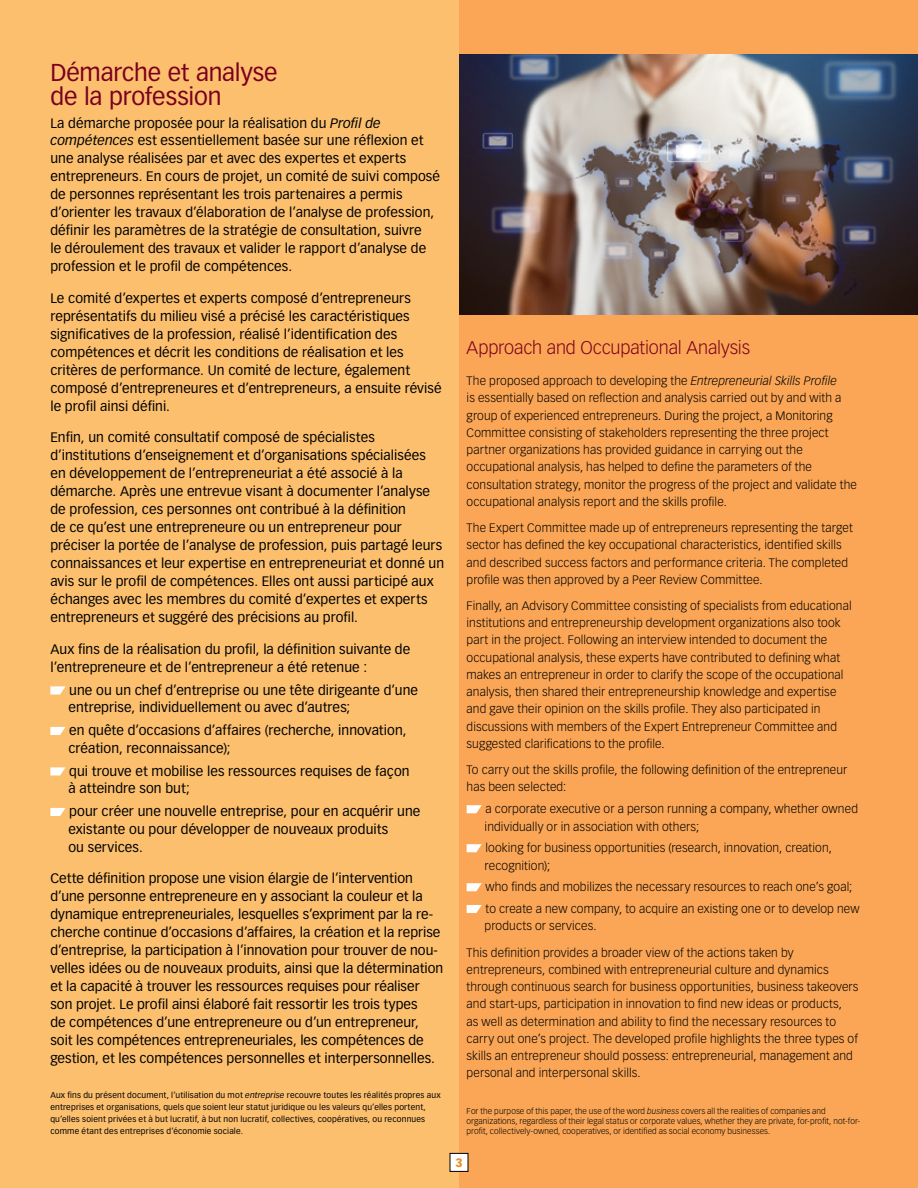
<style>
.page{position:relative;width:918px;height:1188px;background:#faa656}
.page>*{position:absolute;margin:0;border:0;box-sizing:border-box;transform-origin:0 0}
.t1{font:24px/24px "Vectora LT Std";letter-spacing:-.005em;color:#7b001e}
.t2{font:300 18px "Vectora LT Std";letter-spacing:-.01em;color:#7b001e}
.t3{font:13.5px/18px "Vectora LT Std";letter-spacing:.005em;color:#000}
.t4{font:300 12px/17.2px "Vectora LT Std";letter-spacing:.01em;color:#000}
.t5{font:900 12px "Vectora LT Std";color:#e48e25}
.t6{font:8.25px/12px "Vectora LT Std";letter-spacing:.02em;color:#000}
.t7{font:300 8.25px/9.9px "Vectora LT Std";letter-spacing:.01em;color:#000}
.s1{font-style:italic}
</style>
<div class="page">
<div style="left:0;top:0;width:459px;height:1188px;background:#fbbf6e"></div>
<svg style="left:50px;top:686px;width:16px;height:8px"></svg>
<svg style="left:50px;top:727px;width:16px;height:8px"></svg>
<svg style="left:50px;top:767px;width:16px;height:9px"></svg>
<svg style="left:50px;top:808px;width:16px;height:8px"></svg>
<svg style="left:467px;top:805px;width:15px;height:8px"></svg>
<svg style="left:467px;top:844px;width:15px;height:8px"></svg>
<svg style="left:467px;top:883px;width:15px;height:8px"></svg>
<svg style="left:467px;top:905px;width:15px;height:8px"></svg>
<img style="left:459px;top:54px;width:459px;height:260px">
<div style="left:450px;top:1153px;width:18px;height:18px;background:#fff"></div>
<div style="left:450px;top:1153px;width:18px;height:19px;border:1px solid #000"></div>
<h1 class="t1" style="left:50px;top:61px;width:229px">Démarche et analyse de la profession</h1>
<p class="t3" style="left:50px;top:114px;width:391px">La démarche proposée pour la réalisation du <span class="s1">Profil de compétences</span> est essentiellement basée sur une réflexion et une analyse réalisées par et avec des expertes et experts entrepreneurs. En cours de projet, un comité de suivi composé de personnes représentant les trois partenaires a permis d’orienter les travaux d’élaboration de l’analyse de profession, définir les paramètres de la stratégie de consultation, suivre<br>le déroulement des travaux et valider le rapport d’analyse de profession et le profil de compétences.</p>
<p class="t3" style="left:50px;top:289px;width:393px">Le comité d’expertes et experts composé d’entrepreneurs représentatifs du milieu visé a précisé les caractéristiques significatives de la profession, réalisé l’identification des compétences et décrit les conditions de réalisation et les critères de performance. Un comité de lecture, également composé d’entrepreneures et d’entrepreneurs, a ensuite révisé le profil ainsi défini.</p>
<p class="t3" style="left:50px;top:429px;width:395px">Enfin, un comité consultatif composé de spécialistes d’institutions d’enseignement et d’organisations spécialisées en développement de l’entrepreneuriat a été associé à la démarche. Après une entrevue visant à documenter l’analyse de profession, ces personnes ont contribué à la définition<br>de ce qu’est une entrepreneure ou un entrepreneur pour préciser la portée de l’analyse de profession, puis partagé leurs connaissances et leur expertise en entrepreneuriat et donné un avis sur le profil de compétences. Elles ont aussi participé aux échanges avec les membres du comité d’expertes et experts entrepreneurs et suggéré des précisions au profil.</p>
<p class="t3" style="left:50px;top:640px;width:361px">Aux fins de la réalisation du profil, la définition suivante de l’entrepreneure et de l’entrepreneur a été retenue :</p>
<p class="t3" style="left:68px;top:681px;width:351px">une ou un chef d’entreprise ou une tête dirigeante d’une entreprise, individuellement ou avec d’autres;</p>
<p class="t3" style="left:68px;top:721px;width:340px">en quête d’occasions d’affaires (recherche, innovation, création, reconnaissance);</p>
<p class="t3" style="left:68px;top:762px;width:343px">qui trouve et mobilise les ressources requises de façon à atteindre son but;</p>
<p class="t3" style="left:68px;top:802px;width:354px">pour créer une nouvelle entreprise, pour en acquérir une existante ou pour développer de nouveaux produits<br>ou services.</p>
<p class="t3" style="left:50px;top:870px;width:394px">Cette définition propose une vision élargie de l’intervention d’une personne entrepreneure en y associant la couleur et la dynamique entrepreneuriales, lesquelles s’expriment par la re&shy;cherche continue d’occasions d’affaires, la création et la reprise d’entreprise, la participation à l’innovation pour trouver de nou&shy;velles idées ou de nouveaux produits, ainsi que la détermination et la capacité à trouver les ressources requises pour réaliser son projet. Le profil ainsi élaboré fait ressortir les trois types<br>de compétences d’une entrepreneure ou d’un entrepreneur, soit les compétences entrepreneuriales, les compétences de gestion, et les compétences personnelles et interpersonnelles.</p>
<p class="t6" style="left:50px;top:1089px;width:392px">Aux fins du présent document, l’utilisation du mot <span class="s1">entreprise</span> recouvre toutes les réalités propres aux entreprises et organisations, quels que soient leur statut juridique ou les valeurs qu’elles portent, qu’elles soient privées et à but lucratif, à but non lucratif, collectives, coopératives, ou reconnues comme étant des entreprises d’économie sociale.</p>
<h2 class="t2" style="left:467px;top:338px;width:285px">Approach and Occupational Analysis</h2>
<p class="t4" style="left:467px;top:372px;width:392px">The proposed approach to developing the <span class="s1">Entrepreneurial Skills Profile<br></span>is essentially based on reflection and analysis carried out by and with a group of experienced entrepreneurs. During the project, a Monitoring Committee consisting of stakeholders representing the three project partner organizations has provided guidance in carrying out the occupational analysis, has helped to define the parameters of the consultation strategy, monitor the progress of the project and validate the occupational analysis report and the skills profile.</p>
<p class="t4" style="left:467px;top:519px;width:388px">The Expert Committee made up of entrepreneurs representing the target sector has defined the key occupational characteristics, identified skills and described success factors and performance criteria. The completed profile was then approved by a Peer Review Committee.</p>
<p class="t4" style="left:467px;top:597px;width:387px">Finally, an Advisory Committee consisting of specialists from educational institutions and entrepreneurship development organizations also took part in the project. Following an interview intended to document the occupational analysis, these experts have contributed to defining what makes an entrepreneur in order to clarify the scope of the occupational analysis, then shared their entrepreneurship knowledge and expertise and gave their opinion on the skills profile. They also participated in discussions with members of the Expert Entrepreneur Committee and suggested clarifications to the profile.</p>
<p class="t4" style="left:467px;top:761px;width:382px">To carry out the skills profile, the following definition of the entrepreneur has been selected:</p>
<p class="t4" style="left:485px;top:801px;width:375px">a corporate executive or a person running a company, whether owned individually or in association with others;</p>
<p class="t4" style="left:485px;top:840px;width:349px">looking for business opportunities (research, innovation, creation, recognition);</p>
<p class="t4" style="left:486px;top:876px;width:376px;line-height:21.8px">who finds and mobilizes the necessary resources to reach one’s goal; to create a new company, to acquire an existing one or to develop new</p>
<p class="t4" style="left:467px;top:913px;width:328px;line-height:26.2px;text-indent:18px">products or services.<br>This definition provides a broader view of the actions taken by</p>
<p class="t4" style="left:467px;top:961px;width:393px">entrepreneurs, combined with entrepreneurial culture and dynamics through continuous search for business opportunities, business takeovers and start-ups, participation in innovation to find new ideas or products,<br>as well as determination and ability to find the necessary resources to carry out one’s project. The developed profile highlights the three types of skills an entrepreneur should possess: entrepreneurial, management and personal and interpersonal skills.</p>
<p class="t7" style="left:467px;top:1106px;width:395px">For the purpose of this paper, the use of the word <span class="s1">business</span> covers all the realities of companies and organizations, regardless of their legal status or corporate values, whether they are private, for-profit, not-for&shy;profit, collectively-owned, cooperatives, or identified as social economy businesses.</p>
<p class="t5" style="left:455px;top:1155px;width:9px">3</p>
</div>
